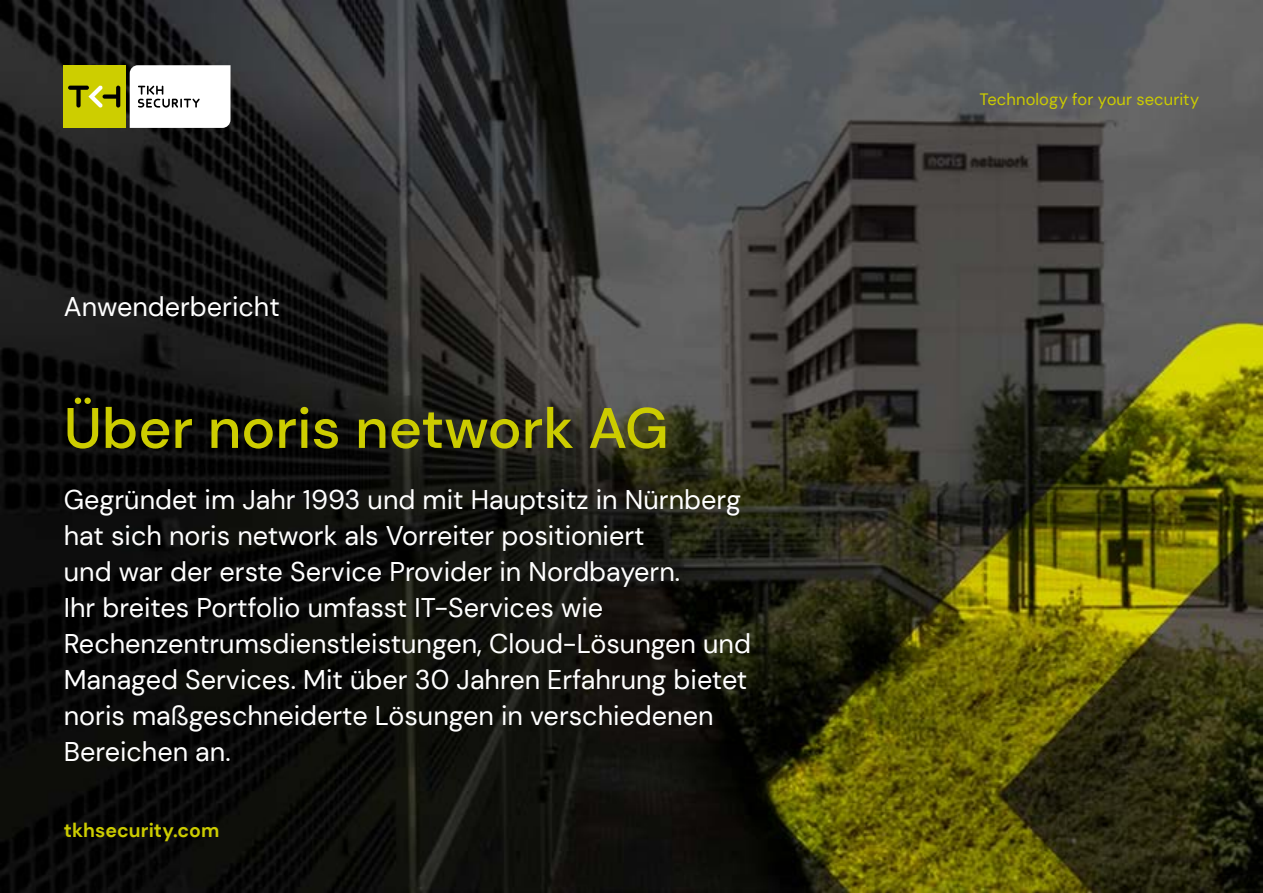
<style>
.page{position:relative;width:1263px;height:893px;background:#fff}
.page>*{position:absolute;margin:0;border:0;box-sizing:border-box;transform-origin:0 0}
.t1{font:500 57px "DM Sans";color:#cc0}
.t2{font:27px/36px "DM Sans";color:#fff}
.t3{font:700 19.5px "DM Sans";color:#cc0}
.t4{font:16.5px "DM Sans";letter-spacing:.005em;color:#cc0}
</style>
<div class="page">
<img style="left:0;top:0;width:1263px;height:893px">
<svg style="left:63px;top:65px;width:167px;height:63px"></svg>
<p class="t2" style="left:64px;top:289px;width:218px">Anwenderbericht</p>
<h1 class="t1" style="left:64px;top:393px;width:606px">Über noris network AG</h1>
<p class="t2" style="left:64px;top:482px;width:689px">Gegründet im Jahr 1993 und mit Hauptsitz in Nürnberg hat sich noris network als Vorreiter positioniert<br>und war der erste Service Provider in Nordbayern.<br>Ihr breites Portfolio umfasst IT-Services wie Rechenzentrumsdienstleistungen, Cloud-Lösungen und Managed Services. Mit über 30 Jahren Erfahrung bietet noris maßgeschneiderte Lösungen in verschiedenen Bereichen an.</p>
<p class="t3" style="left:64px;top:818px;width:157px">tkhsecurity.com</p>
<p class="t4" style="left:979px;top:89px;width:221px">Technology for your security</p>
</div>
